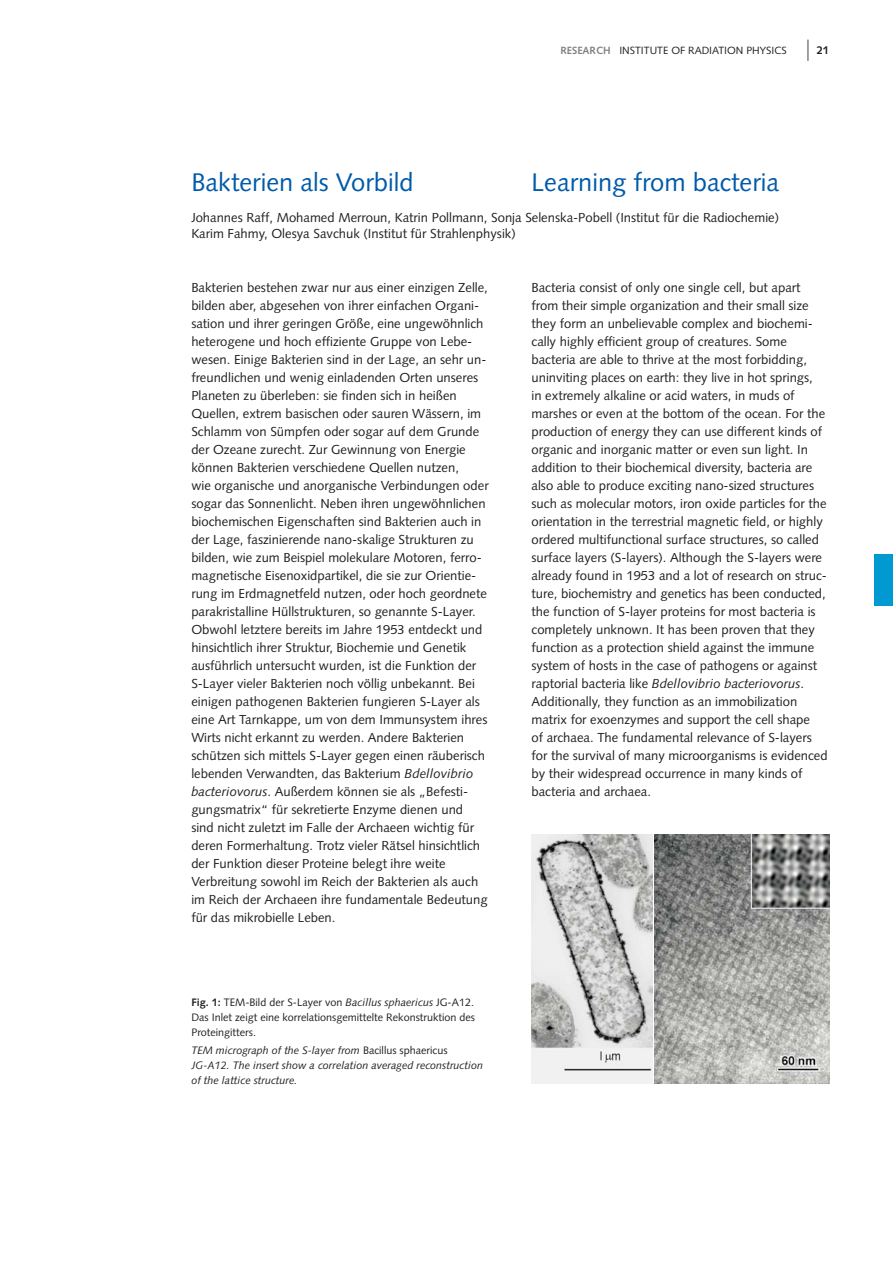
<style>
.page{position:relative;width:893px;height:1263px;background:#fff}
.page>*{position:absolute;margin:0;border:0;box-sizing:border-box;transform-origin:0 0}
.t1{font:25.5px "Syntax LT";color:#005aaa}
.t2{font:13.05px/18px "Syntax LT";color:#231f20}
.t3{font:700 11.25px "Syntax LT";color:#231f20}
.t4{font:10.8px/15px "Syntax LT";color:#231f20;text-align:justify}
.t5{font:italic 10.8px/15px "Syntax LT";color:#231f20}
.t6{font:10.5px "Syntax LT";color:#231f20}
.s1{font-weight:700;color:#808285}
.s2{font-style:italic}
.s3{font-weight:700}
.s4{font-style:normal}
</style>
<div class="page">
<hr style="left:807px;top:40px;width:2px;height:21px;background:#808285">
<img style="left:655px;top:835px;width:174px;height:248px">
<img style="left:531px;top:835px;width:122px;height:248px">
<div style="left:874px;top:554px;width:18px;height:51px;background:#0099d1"></div>
<p class="t6" style="left:560px;top:46px;width:228px"><span class="s1">RESEARCH</span> INSTITUTE OF RADIATION PHYSICS</p>
<p class="t3" style="left:817px;top:46px;width:14px">21</p>
<h1 class="t1" style="left:191px;top:171px;width:224px">Bakterien als Vorbild</h1>
<h1 class="t1" style="left:532px;top:171px;width:249px">Learning from bacteria</h1>
<p class="t2" style="left:191px;top:210px;width:589px;line-height:16.5px">Johannes Raff, Mohamed Merroun, Katrin Pollmann, Sonja Selenska-Pobell (Institut für die Radiochemie)<br>Karim Fahmy, Olesya Savchuk (Institut für Strahlenphysik)</p>
<p class="t2" style="left:191px;top:279px;width:299px">Bakterien bestehen zwar nur aus einer einzigen Zelle, bilden aber, abgesehen von ihrer einfachen Organi&shy;sation und ihrer geringen Größe, eine ungewöhnlich heterogene und hoch effiziente Gruppe von Lebe&shy;wesen. Einige Bakterien sind in der Lage, an sehr un&shy;freundlichen und wenig einladenden Orten unseres Planeten zu überleben: sie finden sich in heißen Quellen, extrem basischen oder sauren Wässern, im Schlamm von Sümpfen oder sogar auf dem Grunde der Ozeane zurecht. Zur Gewinnung von Energie können Bakterien verschiedene Quellen nutzen,<br>wie organische und anorganische Verbindungen oder sogar das Sonnenlicht. Neben ihren ungewöhnlichen biochemischen Eigenschaften sind Bakterien auch in der Lage, faszinierende nano-skalige Strukturen zu bilden, wie zum Beispiel molekulare Motoren, ferro&shy;magnetische Eisenoxidpartikel, die sie zur Orientie&shy;rung im Erdmagnetfeld nutzen, oder hoch geordnete parakristalline Hüllstrukturen, so genannte S-Layer.<br>Obwohl letztere bereits im Jahre 1953 entdeckt und hinsichtlich ihrer Struktur, Biochemie und Genetik ausführlich untersucht wurden, ist die Funktion der S-Layer vieler Bakterien noch völlig unbekannt. Bei einigen pathogenen Bakterien fungieren S-Layer als eine Art Tarnkappe, um von dem Immunsystem ihres Wirts nicht erkannt zu werden. Andere Bakterien schützen sich mittels S-Layer gegen einen räuberisch lebenden Verwandten, das Bakterium <span class="s2">Bdellovibrio bacteriovorus</span>. Außerdem können sie als „Befesti&shy;gungsmatrix“ für sekretierte Enzyme dienen und sind nicht zuletzt im Falle der Archaeen wichtig für deren Formerhaltung. Trotz vieler Rätsel hinsichtlich der Funktion dieser Proteine belegt ihre weite Verbreitung sowohl im Reich der Bakterien als auch im Reich der Archaeen ihre fundamentale Bedeutung für das mikrobielle Leben.</p>
<p class="t2" style="left:531px;top:279px;width:298px">Bacteria consist of only one single cell, but apart from their simple organization and their small size they form an unbelievable complex and biochemi&shy;cally highly efficient group of creatures. Some bacteria are able to thrive at the most forbidding, uninviting places on earth: they live in hot springs,<br>in extremely alkaline or acid waters, in muds of marshes or even at the bottom of the ocean. For the production of energy they can use different kinds of organic and inorganic matter or even sun light. In addition to their biochemical diversity, bacteria are also able to produce exciting nano-sized structures such as molecular motors, iron oxide particles for the orientation in the terrestrial magnetic field, or highly ordered multifunctional surface structures, so called surface layers (S-layers). Although the S-layers were already found in 1953 and a lot of research on struc&shy;ture, biochemistry and genetics has been conducted, the function of S-layer proteins for most bacteria is completely unknown. It has been proven that they function as a protection shield against the immune system of hosts in the case of pathogens or against raptorial bacteria like <span class="s2">Bdellovibrio bacteriovorus</span>.<br>Additionally, they function as an immobilization matrix for exoenzymes and support the cell shape<br>of archaea. The fundamental relevance of S-layers for the survival of many microorganisms is evidenced by their widespread occurrence in many kinds of bacteria and archaea.</p>
<p class="t4" style="left:191px;top:995px;width:285px"><span class="s3">Fig. 1:</span> TEM-Bild der S-Layer von <span class="s2">Bacillus sphaericus</span> JG-A12.<br>Das Inlet zeigt eine korrelationsgemittelte Rekonstruktion des Proteingitters.</p>
<p class="t5" style="left:191px;top:1043px;width:293px">TEM micrograph of the S-layer from <span class="s4">Bacillus sphaericus<br></span>JG-A12. The insert show a correlation averaged reconstruction of the lattice structure.</p>
</div>
